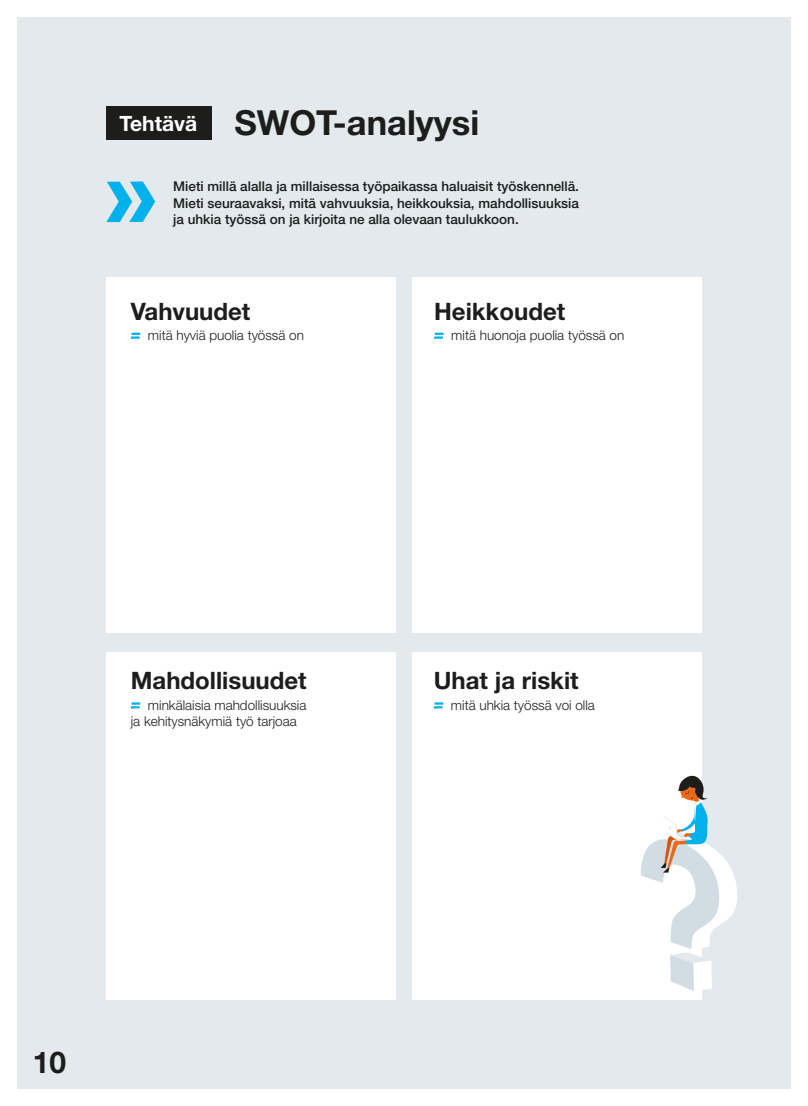
<style>
.page{position:relative;width:808px;height:1106px;background:#fff}
.page>*{position:absolute;margin:0;border:0;box-sizing:border-box;transform-origin:0 0}
.t1{font:700 34.5px "Helvetica Neue LT Std";color:#1d1d1b}
.t2{font:700 30px "Helvetica Neue LT Std";color:#1d1d1b}
.P_otsikko{font:700 24px "Helvetica Neue LT Std";color:#1d1d1b}
.P_tehtävä{font:500 13.5px/16.2px "Helvetica Neue LT Std";color:#1d1d1b;text-align:justify}
.P_leipis{font:300 13.5px/16.2px "Helvetica Neue LT Std";color:#1d1d1b}
.s1{font-size:21.15px;color:#fff}
</style>
<div class="page">
<div style="left:17px;top:17px;width:774px;height:1072px;background:#e3e9ec"></div>
<hr style="left:807px;top:0;width:1px;height:1106px;background:#1d1d1b">
<div style="left:106px;top:277px;width:289px;height:355px;background:#fff"></div>
<div style="left:106px;top:652px;width:290px;height:347px;background:#fff"></div>
<div style="left:412px;top:277px;width:290px;height:355px;background:#fff"></div>
<div style="left:412px;top:652px;width:290px;height:347px;background:#fff"></div>
<div style="left:106px;top:106px;width:106px;height:33px;background:#1d1d1b"></div>
<svg style="left:106px;top:181px;width:49px;height:41px"></svg>
<svg style="left:131px;top:332px;width:9px;height:7px"></svg>
<svg style="left:434px;top:332px;width:10px;height:7px"></svg>
<svg style="left:131px;top:702px;width:9px;height:6px"></svg>
<svg style="left:434px;top:702px;width:9px;height:6px"></svg>
<svg style="left:641px;top:775px;width:96px;height:216px"></svg>
<h3 class="t1" style="left:120px;top:101px;width:361px"><span class="s1">Tehtävä</span> SWOT-analyysi</h3>
<p class="P_tehtävä" style="left:173px;top:178px;width:407px">Mieti millä alalla ja millaisessa työpaikassa haluaisit työskennellä.<br>Mieti seuraavaksi, mitä vahvuuksia, heikkouksia, mahdollisuuksia ja uhkia työssä on ja kirjoita ne alla olevaan taulukkoon.</p>
<p class="P_otsikko" style="left:131px;top:296px;width:121px">Vahvuudet</p>
<p class="P_leipis" style="left:148px;top:327px;width:158px">mitä hyviä puolia työssä on</p>
<p class="P_otsikko" style="left:434px;top:296px;width:133px">Heikkoudet</p>
<p class="P_leipis" style="left:451px;top:327px;width:175px">mitä huonoja puolia työssä on</p>
<p class="P_otsikko" style="left:131px;top:666px;width:177px">Mahdollisuudet</p>
<p class="P_leipis" style="left:131px;top:696px;width:177px;text-indent:17px">minkälaisia mahdollisuuksia ja kehitysnäkymiä työ tarjoaa</p>
<p class="P_otsikko" style="left:434px;top:666px;width:146px">Uhat ja riskit</p>
<p class="P_leipis" style="left:451px;top:696px;width:146px">mitä uhkia työssä voi olla</p>
<h2 class="t2" style="left:33px;top:1044px;width:35px">10</h2>
</div>
